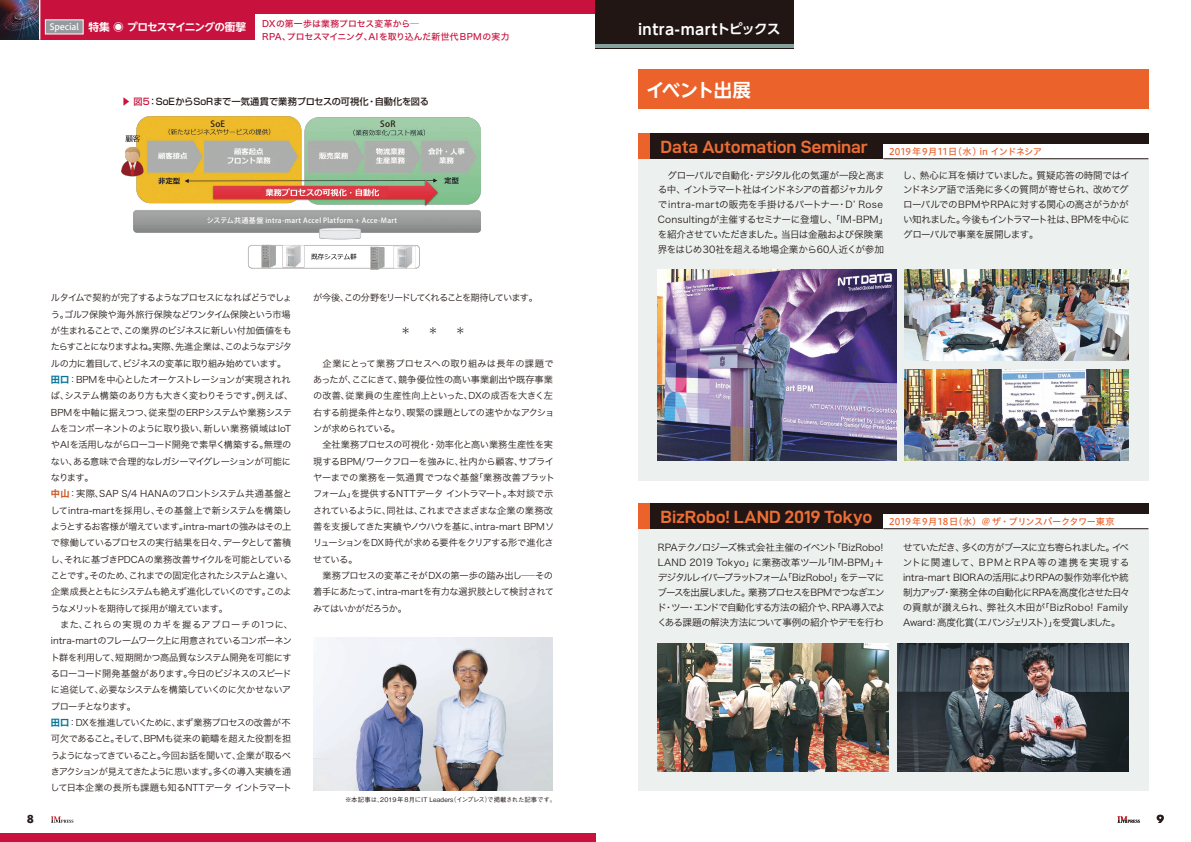
<style>
.page{position:relative;width:1191px;height:842px;background:#fff}
.page>*{position:absolute;margin:0;border:0;box-sizing:border-box;transform-origin:0 0}
.t1{font:700 18.4px "UD Shin Go NT Pro De";letter-spacing:-.04em;color:#fff}
.t2{font:17.7px "D DIN Exp Bold";letter-spacing:-.01em;color:#ed6e35}
.t3{font:700 14.9px "UD Shin Go Pro De";letter-spacing:.03em;color:#fff}
.t4{font:700 10.6px "UD Shin Go NT Pro De";letter-spacing:-.075em;color:#fff}
.t5{font:700 10.6px "Futura";color:#251b18}
.t6{font:9.6px/14.9px "Hira Kaku Std N W3";letter-spacing:-.045em;color:#251b18}
.t7{font:9.2px/16.3px "Hira Kaku Std N W3";letter-spacing:-.045em;color:#251b18}
.t8{font:500 9.2px "Shin Go Pr 6 N";letter-spacing:-.005em;color:#251b18}
.t9{font:9.2px "Hira Kaku Std N W3";letter-spacing:-.14em;color:#251b18}
.t10{font:9.2px "Hiragino UD Sans Std N W5";letter-spacing:-.03em;color:#eb622b}
.t11{font:9.2px "Hiragino UD Sans Std N W5";letter-spacing:-.01em;color:#eb622b}
.t12{font:8.9px/12.8px "Hira Kaku Std N W5";letter-spacing:.01em;color:#c8123d}
.t13{font:500 8.5px "Koz Go Pr 6 N";letter-spacing:.035em;color:#251b18}
.t14{font:500 7.1px "Koz Go Pr 6 N";letter-spacing:.04em;color:#fff}
.t15{font:500 6.4px "Gothic BBB Pr 6 N";letter-spacing:.01em;color:#251b18}
.s1{font-family:"Hiragino UD Sans Std N W5";font-weight:400;font-size:8.9px}
.s2{color:#c8123d}
.s3{font-family:"Hira Kaku Std N W7";color:#047699}
.s4{font-family:"Hira Kaku Std N W7";color:#cc5d2a}
.s5{font-size:13.4px}
</style>
<div class="page">
<div style="left:0;top:0;width:595px;height:14px;background:#c8123d"></div>
<div style="left:0;top:833px;width:595px;height:9px;background:#c8123d"></div>
<div style="left:40px;top:0;width:215px;height:40px;background:#c8123d"></div>
<div style="left:45px;top:20px;width:38px;height:14px;background:#96999e;border:1px solid #fff"></div>
<img style="left:0;top:0;width:39px;height:40px">
<hr style="left:39px;top:0;width:1px;height:40px;background:#fff">
<img style="left:122px;top:116px;width:358px;height:153px">
<img style="left:313px;top:638px;width:240px;height:153px">
<svg style="left:51px;top:816px;width:22px;height:7px"></svg>
<div style="left:638px;top:133px;width:510px;height:347px;background:#ecf1ef"></div>
<div style="left:638px;top:133px;width:510px;height:26px;background:#211614"></div>
<div style="left:883px;top:144px;width:265px;height:15px;background:#fff"></div>
<hr style="left:883px;top:159px;width:265px;height:1px;background:#211614">
<div style="left:638px;top:133px;width:11px;height:26px;background:#eb622b"></div>
<div style="left:638px;top:503px;width:510px;height:288px;background:#ecf1ef"></div>
<div style="left:638px;top:503px;width:510px;height:26px;background:#211614"></div>
<div style="left:883px;top:514px;width:265px;height:15px;background:#fff"></div>
<hr style="left:883px;top:528px;width:265px;height:1px;background:#211614">
<div style="left:638px;top:503px;width:11px;height:26px;background:#eb622b"></div>
<div style="left:638px;top:69px;width:510px;height:40px;background:#eb622b"></div>
<div style="left:595px;top:0;width:199px;height:48px;background:#211614"></div>
<hr style="left:595px;top:44px;width:199px;height:4px;background:#85a19c">
<img style="left:658px;top:643px;width:231px;height:128px">
<img style="left:658px;top:269px;width:238px;height:192px">
<img style="left:904px;top:269px;width:224px;height:92px">
<img style="left:904px;top:369px;width:224px;height:92px">
<img style="left:897px;top:643px;width:231px;height:128px">
<svg style="left:1117px;top:816px;width:22px;height:7px"></svg>
<p class="t4" style="left:49px;top:18px;width:198px"><span class="s1">Special</span> 特集 ◉ プロセスマイニングの衝撃</p>
<p class="t12" style="left:262px;top:18px;width:249px">DXの第一歩は業務プロセス変革から─<br>RPA、プロセスマイニング、AIを取り込んだ新世代BPMの実力</p>
<p class="t8" style="left:121px;top:94px;width:309px"><span class="s2">▶ 図5</span>：SoEからSoRまで一気通貫で業務プロセスの可視化・自動化を図る</p>
<p class="t13" style="left:210px;top:119px;width:16px">SoE</p>
<p class="t13" style="left:380px;top:119px;width:17px">SoR</p>
<p class="t14" style="left:207px;top:216px;width:192px">システム共通基盤 intra-mart Accel Platform + Acce-Mart</p>
<p class="t5" style="left:27px;top:811px;width:9px">8</p>
<p class="t7" style="left:51px;top:289px;width:244px">ルタイムで契約が完了するようなプロセスになればどうでしょう。ゴルフ保険や海外旅行保険などワンタイム保険という市場が生まれることで、この業界のビジネスに新しい付加価値をもたらすことになりますよね。実際、先進企業は、このようなデジタルの力に着目して、ビジネスの変革に取り組み始めています。<span class="s3">田口</span>：BPMを中心としたオーケストレーションが実現されれば、システム構築のあり方も大きく変わりそうです。例えば、<br>BPMを中軸に据えつつ、従来型のERPシステムや業務システムをコンポーネントのように取り扱い、新しい業務領域はIoTやAIを活用しながらローコード開発で素早く構築する。無理のない、ある意味で合理的なレガシーマイグレーションが可能になります。<br><span class="s4">中山</span>：実際、SAP S/4 HANAのフロントシステム共通基盤としてintra-martを採用し、その基盤上で新システムを構築しようとするお客様が増えています。intra-martの強みはその上で稼働しているプロセスの実行結果を日々、データとして蓄積し、それに基づきPDCAの業務改善サイクルを可能としていることです。そのため、これまでの固定化されたシステムと違い、企業成長とともにシステムも絶えず進化していくのです。このようなメリットを期待して採用が増えています。<br>　また、これらの実現のカギを握るアプローチの1つに、intra-martのフレームワーク上に用意されているコンポーネント群を利用して、短期間かつ高品質なシステム開発を可能にするローコード開発基盤があります。今日のビジネスのスピードに追従して、必要なシステムを構築していくのに欠かせないアプローチとなります。<br><span class="s3">田口</span>：DXを推進していくために、まず業務プロセスの改善が不可欠であること。そして、BPMも従来の範疇を超えた役割を担うようになってきていること。今回お話を聞いて、企業が取るべきアクションが見えてきたように思います。多くの導入実績を通して日本企業の長所も課題も知るNTTデータ イントラマート</p>
<p class="t9" style="left:313px;top:291px;width:226px">が今後、この分野をリードしてくれることを期待しています。</p>
<p class="t7" style="left:313px;top:355px;width:243px">　企業にとって業務プロセスへの取り組みは長年の課題であったが、ここにきて、競争優位性の高い事業創出や既存事業の改善、従業員の生産性向上といった、DXの成否を大きく左右する前提条件となり、喫緊の課題としての速やかなアクションが求められている。<br>　全社業務プロセスの可視化・効率化と高い業務生産性を実現するBPM/ワークフローを強みに、社内から顧客、サプライヤーまでの業務を一気通貫でつなぐ基盤「業務改善プラットフォーム」を提供するNTTデータ イントラマート。本対談で示されているように、同社は、これまでさまざまな企業の業務改善を支援してきた実績やノウハウを基に、intra-mart BPMソリューションをDX時代が求める要件をクリアする形で進化させている。<br>　業務プロセスの変革こそがDXの第一歩の踏み出し─その着手にあたって、intra-martを有力な選択肢として検討されてみてはいかがだろうか。</p>
<p class="t15" style="left:345px;top:795px;width:212px">※本記事は、2019年8月にIT Leaders（インプレス）で掲載された記事です。</p>
<h3 class="t3" style="left:638px;top:17px;width:144px">intra-mart<span class="s5">トピックス</span></h3>
<h1 class="t1" style="left:646px;top:75px;width:106px">イベント出展</h1>
<h2 class="t2" style="left:660px;top:137px;width:209px">Data Automation Seminar</h2>
<p class="t11" style="left:889px;top:145px;width:154px">2019年9月11日(水) in インドネシア</p>
<p class="t6" style="left:658px;top:167px;width:232px">　グローバルで自動化・デジタル化の気運が一段と高まる中、イントラマート社はインドネシアの首都ジャカルタでintra-martの販売を手掛けるパートナー・Dʼ Rose<br>Consultingが主催するセミナーに登壇し、「IM-BPM」を紹介させていただきました。当日は金融および保険業界をはじめ30社を超える地場企業から60人近くが参加</p>
<p class="t6" style="left:903px;top:167px;width:228px">し、熱心に耳を傾けていました。質疑応答の時間ではインドネシア語で活発に多くの質問が寄せられ、改めてグローバルでのBPMやRPAに対する関心の高さがうかがい知れました。今後もイントラマート社は、BPMを中心にグローバルで事業を展開します。</p>
<h2 class="t2" style="left:660px;top:507px;width:213px">BizRobo! LAND 2019 Tokyo</h2>
<p class="t6" style="left:657px;top:540px;width:229px">RPAテクノロジーズ株式会社主催のイベント「BizRobo!<br>LAND 2019 Tokyo」に業務改革ツール「IM-BPM」＋デジタルレイバープラットフォーム「BizRobo!」をテーマにブースを出展しました。業務プロセスをBPMでつなぎエンド・ツー・エンドで自動化する方法の紹介や、RPA導入でよくある課題の解決方法について事例の紹介やデモを行わ</p>
<p class="t6" style="left:903px;top:540px;width:229px">せていただき、多くの方がブースに立ち寄られました。イベントに関連して、BPMとRPA等の連携を実現するintra-mart BIORAの活用によりRPAの製作効率化や統制力アップ・業務全体の自動化にRPAを高度化させた日々の貢献が讃えられ、弊社久木田が「BizRobo! Family Award：高度化賞（エバンジェリスト）」を受賞しました。</p>
<p class="t10" style="left:889px;top:515px;width:227px">2019年9月18日（水）＠ザ・プリンスパークタワー東京</p>
<p class="t5" style="left:1156px;top:811px;width:9px">9</p>
</div>
